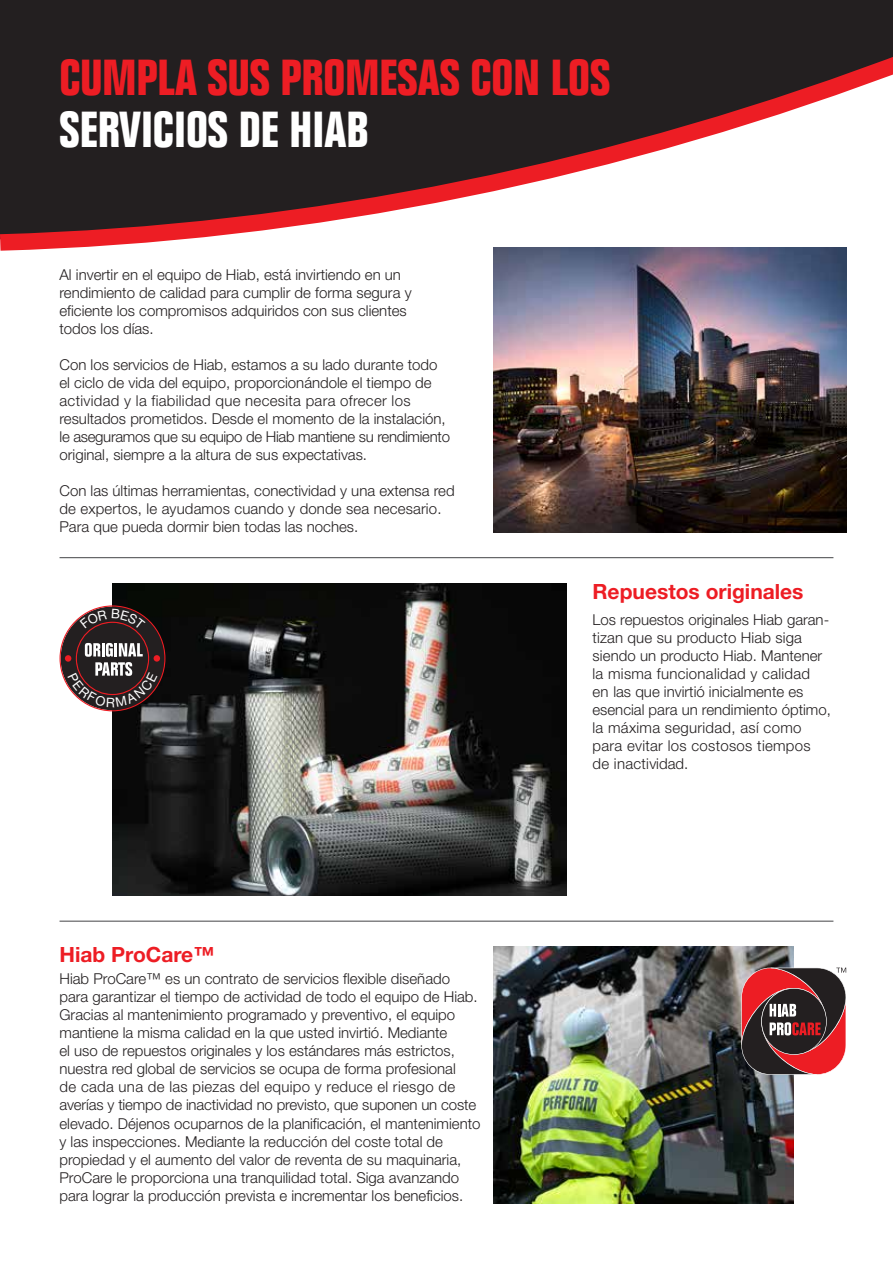
<style>
.page{position:relative;width:893px;height:1263px;background:#fff}
.page>*{position:absolute;margin:0;border:0;box-sizing:border-box;transform-origin:0 0}
.t1{font:700 condensed 49.5px "Folio Std";color:#ed1d24}
.t2{font:700 condensed 49.5px "Folio Std";color:#fff}
.t3{font:700 21px "Helvetica Neue LT Std";color:#ed1d24}
.t4{font:300 15px/18px "Helvetica Neue LT Std";color:#231f20}
</style>
<div class="page">
<img style="left:493px;top:946px;width:301px;height:257px">
<img style="left:112px;top:584px;width:455px;height:311px">
<hr style="left:60px;top:557px;width:773px;height:1px;background:#58595b">
<hr style="left:60px;top:920px;width:773px;height:2px;background:#58595b">
<div style="left:0;top:0;width:893px;height:44px;background:#231f20"></div>
<svg style="left:0;top:44px;width:893px;height:215px"></svg>
<svg style="left:741px;top:968px;width:105px;height:107px;background:#7e3b3e"></svg>
<img style="left:493px;top:248px;width:353px;height:284px">
<svg style="left:60px;top:605px;width:105px;height:106px;background:#554647"></svg>
<h1 class="t1" style="left:60px;top:50px;width:552px">CUMPLA SUS PROMESAS CON LOS</h1>
<h1 class="t2" style="left:60px;top:102px;width:310px">SERVICIOS DE HIAB</h1>
<p class="t4" style="left:60px;top:265px;width:354px">Al invertir en el equipo de Hiab, está invirtiendo en un rendimiento de calidad para cumplir de forma segura y eficiente los compromisos adquiridos con sus clientes todos los días.</p>
<p class="t4" style="left:60px;top:355px;width:392px">Con los servicios de Hiab, estamos a su lado durante todo el ciclo de vida del equipo, proporcionándole el tiempo de actividad y la fiabilidad que necesita para ofrecer los resultados prometidos. Desde el momento de la instalación, le aseguramos que su equipo de Hiab mantiene su rendimiento original, siempre a la altura de sus expectativas.</p>
<p class="t4" style="left:60px;top:481px;width:397px">Con las últimas herramientas, conectividad y una extensa red de expertos, le ayudamos cuando y donde sea necesario.<br>Para que pueda dormir bien todas las noches.</p>
<h2 class="t3" style="left:60px;top:942px;width:156px">Hiab ProCare™</h2>
<p class="t4" style="left:60px;top:970px;width:422px">Hiab ProCare™ es un contrato de servicios flexible diseñado para garantizar el tiempo de actividad de todo el equipo de Hiab.<br>Gracias al mantenimiento programado y preventivo, el equipo mantiene la misma calidad en la que usted invirtió. Mediante<br>el uso de repuestos originales y los estándares más estrictos, nuestra red global de servicios se ocupa de forma profesional<br>de cada una de las piezas del equipo y reduce el riesgo de averías y tiempo de inactividad no previsto, que suponen un coste elevado. Déjenos ocuparnos de la planificación, el mantenimiento y las inspecciones. Mediante la reducción del coste total de propiedad y el aumento del valor de reventa de su maquinaria, ProCare le proporciona una tranquilidad total. Siga avanzando para lograr la producción prevista e incrementar los beneficios.</p>
<h2 class="t3" style="left:592px;top:578px;width:213px">Repuestos originales</h2>
<p class="t4" style="left:592px;top:610px;width:240px">Los repuestos originales Hiab garan&shy;tizan que su producto Hiab siga siendo un producto Hiab. Mantener la misma funcionalidad y calidad<br>en las que invirtió inicialmente es esencial para un rendimiento óptimo, la máxima seguridad, así como para evitar los costosos tiempos de inactividad.</p>
</div>
